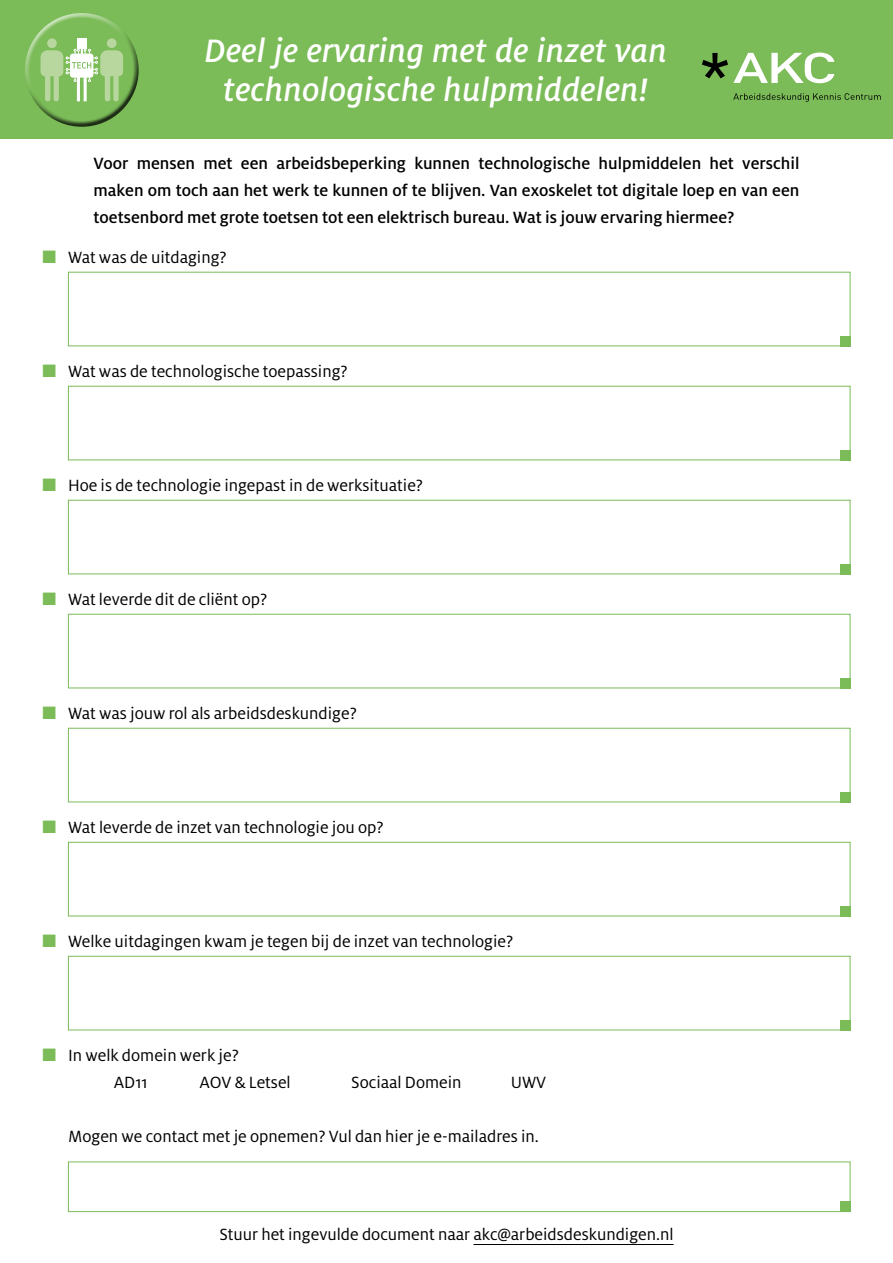
<style>
.page{position:relative;width:893px;height:1263px;background:#fff}
.page>*{position:absolute;margin:0;border:0;box-sizing:border-box;transform-origin:0 0}
.t1{font:italic 500 36px/39px "Milo OT";letter-spacing:.01em;color:#fff;text-align:center}
.t2{font:18px/27px "Milo OT";color:#000}
.t3{font:500 18px/27px "Milo OT";color:#000;text-align:justify}
.s1{color:#7bbb58}
</style>
<div class="page">
<div style="left:0;top:0;width:893px;height:138px;background:#7bbb58"></div>
<hr style="left:473px;top:1244px;width:201px;height:1px;background:#000">
<svg style="left:733px;top:93px;width:148px;height:9px"></svg>
<svg style="left:702px;top:53px;width:132px;height:30px"></svg>
<div style="left:68px;top:272px;width:782px;height:74px;border:1px solid #7bbb58"></div>
<div style="left:68px;top:386px;width:782px;height:74px;border:1px solid #7bbb58"></div>
<div style="left:68px;top:500px;width:782px;height:74px;border:1px solid #7bbb58"></div>
<div style="left:68px;top:614px;width:782px;height:74px;border:1px solid #7bbb58"></div>
<div style="left:68px;top:728px;width:782px;height:74px;border:1px solid #7bbb58"></div>
<div style="left:68px;top:842px;width:782px;height:74px;border:1px solid #7bbb58"></div>
<div style="left:68px;top:956px;width:782px;height:74px;border:1px solid #7bbb58"></div>
<div style="left:68px;top:1161px;width:782px;height:51px;border:1px solid #7bbb58"></div>
<div style="left:840px;top:336px;width:10px;height:10px;background:#7bbb58"></div>
<div style="left:840px;top:450px;width:10px;height:10px;background:#7bbb58"></div>
<div style="left:840px;top:564px;width:10px;height:10px;background:#7bbb58"></div>
<div style="left:840px;top:678px;width:10px;height:10px;background:#7bbb58"></div>
<div style="left:840px;top:792px;width:10px;height:10px;background:#7bbb58"></div>
<div style="left:840px;top:906px;width:10px;height:10px;background:#7bbb58"></div>
<div style="left:840px;top:1020px;width:10px;height:10px;background:#7bbb58"></div>
<div style="left:840px;top:1202px;width:10px;height:10px;background:#7bbb58"></div>
<div style="left:25px;top:13px;width:110px;height:88px;background:#fff;opacity:.75"></div>
<div style="left:26px;top:31px;width:113px;height:96px;background:#000;opacity:.75"></div>
<h1 class="t1" style="left:205px;top:31px;width:464px">Deel je ervaring met de inzet van technologische hulpmiddelen!</h1>
<p class="t3" style="left:94px;top:150px;width:707px">Voor mensen met een arbeidsbeperking kunnen technologische hulpmiddelen het verschil maken om toch aan het werk te kunnen of te blijven. Van exoskelet tot digitale loep en van een toetsenbord met grote toetsen tot een elektrisch bureau. Wat is jouw ervaring hiermee?</p>
<p class="t2" style="left:43px;top:244px;width:186px"><span class="s1">■</span> Wat was de uitdaging?</p>
<p class="t2" style="left:43px;top:358px;width:307px"><span class="s1">■</span> Wat was de technologische toepassing?</p>
<p class="t2" style="left:43px;top:472px;width:382px"><span class="s1">■</span> Hoe is de technologie ingepast in de werksituatie?</p>
<p class="t2" style="left:43px;top:586px;width:226px"><span class="s1">■</span> Wat leverde dit de cliënt op?</p>
<p class="t2" style="left:43px;top:700px;width:316px"><span class="s1">■</span> Wat was jouw rol als arbeidsdeskundige?</p>
<p class="t2" style="left:43px;top:814px;width:343px"><span class="s1">■</span> Wat leverde de inzet van technologie jou op?</p>
<p class="t2" style="left:43px;top:928px;width:472px"><span class="s1">■</span> Welke uitdagingen kwam je tegen bij de inzet van technologie?</p>
<p class="t2" style="left:114px;top:1042px;width:127px;text-indent:-71px"><span class="s1">■</span> In welk domein werk je?<br>AD11</p>
<p class="t2" style="left:200px;top:1069px;width:93px">AOV &amp; Letsel</p>
<p class="t2" style="left:351px;top:1069px;width:112px">Sociaal Domein</p>
<p class="t2" style="left:511px;top:1069px;width:37px">UWV</p>
<p class="t2" style="left:68px;top:1123px;width:472px">Mogen we contact met je opnemen? Vul dan hier je e-mailadres in.</p>
<p class="t2" style="left:219px;top:1221px;width:456px">Stuur het ingevulde document naar akc@arbeidsdeskundigen.nl</p>
</div>
